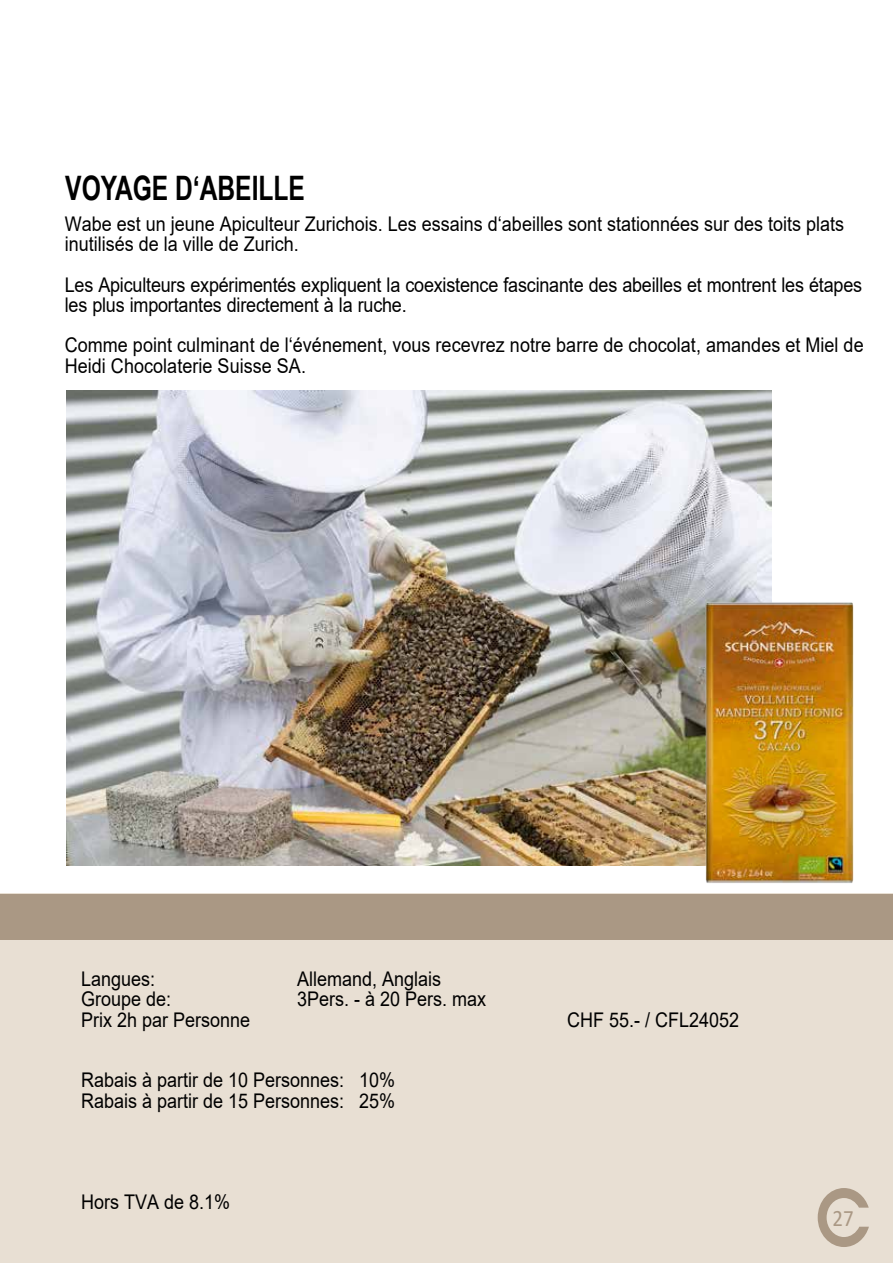
<style>
.page{position:relative;width:893px;height:1263px;background:#fff}
.page>*{position:absolute;margin:0;border:0;box-sizing:border-box;transform-origin:0 0}
.t1{font:700 33.75px "Arial Narrow";color:#000;scale:.89 1}
.t2{font:23.55px "Calibri";color:#aa9884;scale:.89 1}
.t3{font:20.25px/20.2px "Arial";color:#000;scale:.89 1}
</style>
<div class="page">
<div style="left:0;top:894px;width:893px;height:369px;background:#e8dfd3"></div>
<div style="left:0;top:894px;width:893px;height:45px;background:#aa9884"></div>
<svg style="left:818px;top:1188px;width:51px;height:59px"></svg>
<img style="left:66px;top:391px;width:705px;height:474px">
<img style="left:697px;top:595px;width:157px;height:288px">
<h1 class="t1" style="left:65px;top:162px;width:271px">VOYAGE D‘ABEILLE</h1>
<p class="t3" style="left:65px;top:214px;width:877px">Wabe est un jeune Apiculteur Zurichois. Les essains d‘abeilles sont stationnées sur des toits plats inutilisés de la ville de Zurich.</p>
<p class="t3" style="left:65px;top:274px;width:897px">Les Apiculteurs expérimentés expliquent la coexistence fascinante des abeilles et montrent les étapes les plus importantes directement à la ruche.</p>
<p class="t3" style="left:65px;top:335px;width:899px">Comme point culminant de l‘événement, vous recevrez notre barre de chocolat, amandes et Miel de<br>Heidi Chocolaterie Suisse SA.</p>
<p class="t3" style="left:81px;top:969px;width:85px">Langues:</p>
<p class="t3" style="left:297px;top:969px;width:163px">Allemand, Anglais</p>
<p class="t3" style="left:81px;top:989px;width:103px">Groupe de:</p>
<p class="t3" style="left:297px;top:989px;width:214px">3Pers. - à 20 Pers. max</p>
<p class="t3" style="left:81px;top:1009px;width:191px">Prix 2h par Personne</p>
<p class="t3" style="left:567px;top:1009px;width:195px">CHF 55.- / CFL24052</p>
<p class="t3" style="left:81px;top:1070px;width:355px">Rabais à partir de 10 Personnes: 10%<br>Rabais à partir de 15 Personnes: 25%</p>
<p class="t3" style="left:81px;top:1191px;width:169px">Hors TVA de 8.1%</p>
<p class="t2" style="left:832px;top:1202px;width:25px">27</p>
</div>
